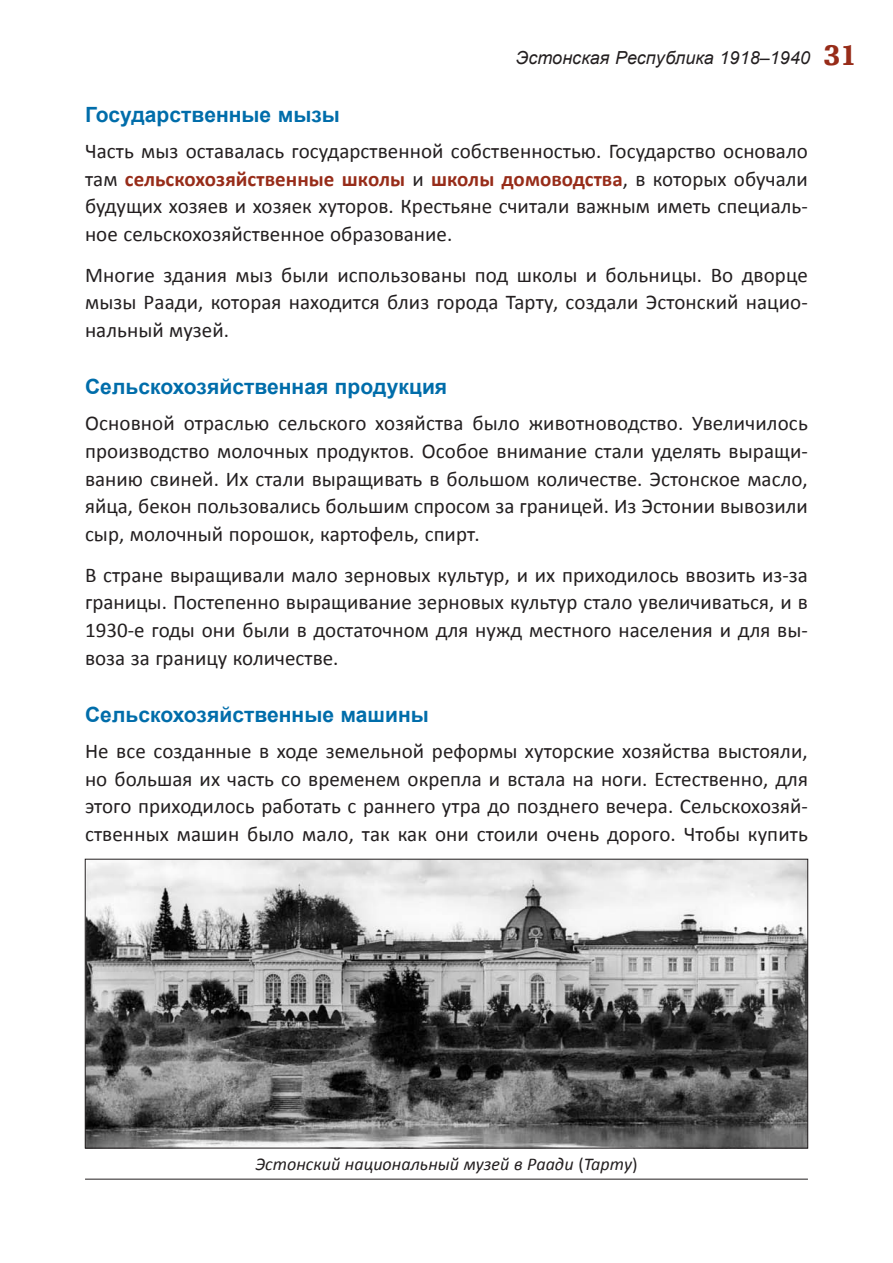
<style>
.page{position:relative;width:893px;height:1263px;background:#fff}
.page>*{position:absolute;margin:0;border:0;box-sizing:border-box;transform-origin:0 0}
.e-loik{font:21px/27.8px "Calibri";color:#231f20;text-align:justify}
.ptk-loik{font:700 21px "Arial";letter-spacing:.005em;color:#006daa}
.joonis_b{font:italic 18px "Calibri";color:#231f20}
.t1{font:italic 18px "Arial";letter-spacing:.005em;color:#231f20}
.s1{font-family:"Egyptienne F";font-weight:900;font-style:normal;font-size:30px;color:#972c19}
.s2{font-weight:700;color:#972c19}
.s3{font-style:normal}
</style>
<div class="page">
<hr style="left:85px;top:1179px;width:723px;height:1px;background:#231f20">
<img style="left:87px;top:861px;width:719px;height:285px">
<p class="t1" style="left:516px;top:46px;width:343px">Эстонская Республика 1918–1940 <span class="s1">31</span></p>
<p class="ptk-loik" style="left:85px;top:100px;width:256px">Государственные мызы</p>
<p class="e-loik" style="left:85px;top:137px;width:724px">Часть мыз оставалась государственной собственностью. Государство основало там <span class="s2">сельскохозяйственные школы</span> и <span class="s2">школы домоводства</span>, в которых обучали будущих хозяев и хозяек хуторов. Крестьяне считали важным иметь специаль&shy;ное сельскохозяйственное образование.</p>
<p class="e-loik" style="left:85px;top:261px;width:724px">Многие здания мыз были использованы под школы и больницы. Во дворце мызы Раади, которая находится близ города Тарту, создали Эстонский нацио&shy;нальный музей.</p>
<p class="ptk-loik" style="left:85px;top:372px;width:364px">Сельскохозяйственная продукция</p>
<p class="e-loik" style="left:85px;top:409px;width:724px">Основной отраслью сельского хозяйства было животноводство. Увеличилось производство молочных продуктов. Особое внимание стали уделять выращи&shy;ванию свиней. Их стали выращивать в большом количестве. Эстонское масло, яйца, бекон пользовались большим спросом за границей. Из Эстонии вывозили сыр, молочный порошок, картофель, спирт.</p>
<p class="e-loik" style="left:85px;top:561px;width:724px">В стране выращивали мало зерновых культур, и их приходилось ввозить из-за границы. Постепенно выращивание зерновых культур стало увеличиваться, и в 1930-е годы они были в достаточном для нужд местного населения и для вы&shy;воза за границу количестве.</p>
<p class="ptk-loik" style="left:85px;top:700px;width:345px">Сельскохозяйственные машины</p>
<p class="e-loik" style="left:85px;top:737px;width:724px">Не все созданные в ходе земельной реформы хуторские хозяйства выстояли, но большая их часть со временем окрепла и встала на ноги. Естественно, для этого приходилось работать с раннего утра до позднего вечера. Сельскохозяй&shy;ственных машин было мало, так как они стоили очень дорого. Чтобы купить</p>
<p class="joonis_b" style="left:255px;top:1152px;width:384px">Эстонский национальный музей в Раади <span class="s3">(</span>Тарту<span class="s3">)</span></p>
</div>
